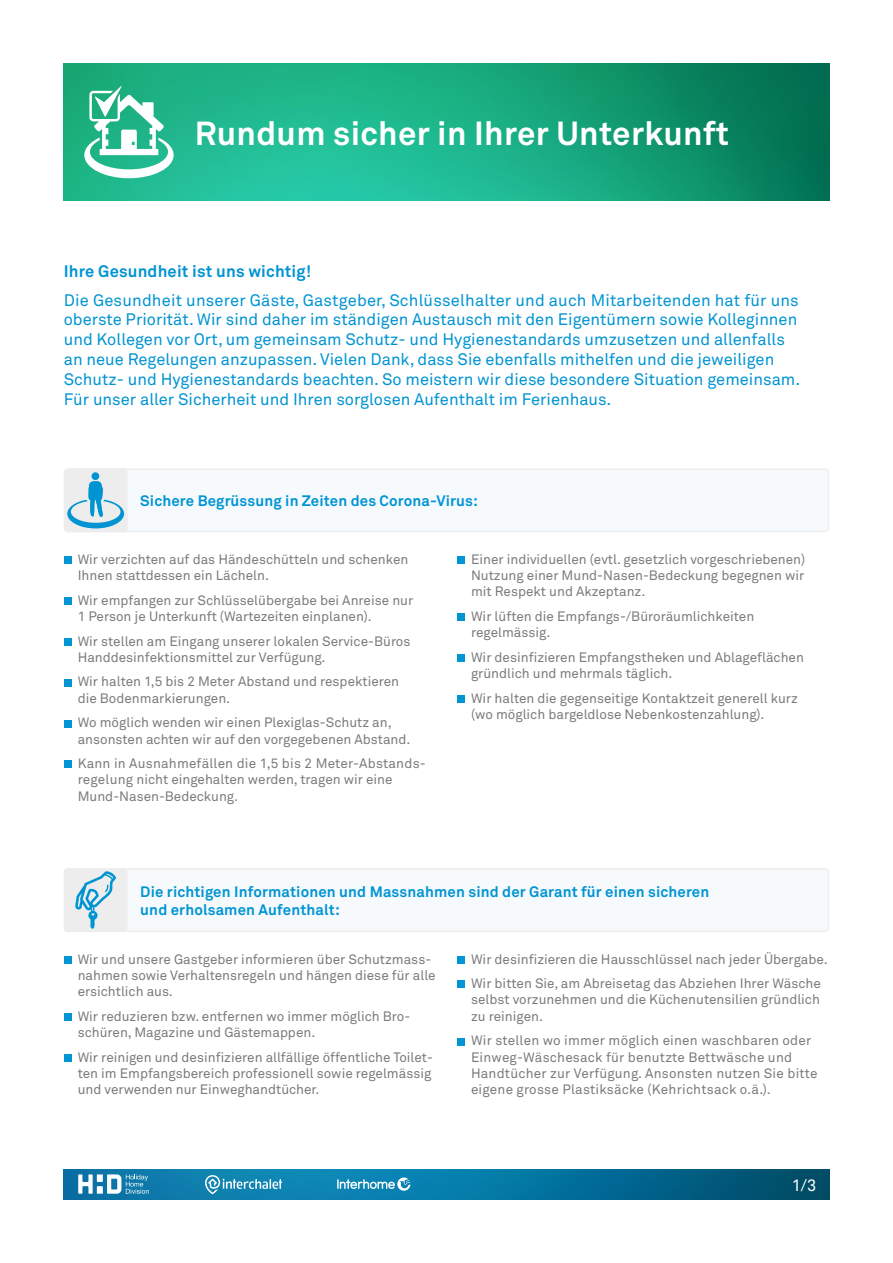
<style>
.page{position:relative;width:893px;height:1263px;background:#fff}
.page>*{position:absolute;margin:0;border:0;box-sizing:border-box;transform-origin:0 0}
.t1{font:700 33px "Akkurat Pro";letter-spacing:.01em;color:#fff}
.t2{font:16.5px/19.8px "Akkurat Pro";color:#0094d3}
.t3{font:700 16.5px "Akkurat Pro";letter-spacing:.01em;color:#0094d3}
.t4{font:16.5px "Akkurat Pro";color:#fff}
.t5{font:700 15px/18px "Akkurat Pro";letter-spacing:.01em;color:#0094d3}
.t6{font:13.5px/16.2px "Akkurat Pro";color:#7c7b7b}
</style>
<div class="page">
<img style="left:64px;top:64px;width:765px;height:137px">
<img style="left:64px;top:1169px;width:765px;height:30px">
<svg style="left:337px;top:1177px;width:73px;height:14px"></svg>
<svg style="left:78px;top:1174px;width:71px;height:20px"></svg>
<svg style="left:205px;top:1175px;width:77px;height:19px"></svg>
<svg style="left:84px;top:86px;width:90px;height:92px"></svg>
<div style="left:65px;top:869px;width:763px;height:62px;background:#f7fafd;border-radius:4px"></div>
<div style="left:64px;top:868px;width:765px;height:64px;border:2px solid #ededed;border-radius:4px"></div>
<div style="left:64px;top:556px;width:7px;height:8px;background:#0094d3"></div>
<div style="left:64px;top:597px;width:7px;height:8px;background:#0094d3"></div>
<div style="left:64px;top:638px;width:7px;height:7px;background:#0094d3"></div>
<div style="left:64px;top:679px;width:7px;height:7px;background:#0094d3"></div>
<div style="left:64px;top:720px;width:7px;height:7px;background:#0094d3"></div>
<div style="left:64px;top:761px;width:7px;height:7px;background:#0094d3"></div>
<div style="left:457px;top:556px;width:8px;height:8px;background:#0094d3"></div>
<div style="left:457px;top:613px;width:8px;height:8px;background:#0094d3"></div>
<div style="left:457px;top:654px;width:8px;height:8px;background:#0094d3"></div>
<div style="left:457px;top:695px;width:8px;height:8px;background:#0094d3"></div>
<div style="left:64px;top:956px;width:7px;height:7px;background:#0094d3"></div>
<div style="left:64px;top:1013px;width:7px;height:8px;background:#0094d3"></div>
<div style="left:64px;top:1054px;width:7px;height:7px;background:#0094d3"></div>
<div style="left:457px;top:956px;width:8px;height:7px;background:#0094d3"></div>
<div style="left:457px;top:980px;width:8px;height:8px;background:#0094d3"></div>
<div style="left:457px;top:1038px;width:8px;height:7px;background:#0094d3"></div>
<div style="left:64px;top:868px;width:64px;height:64px;background:#ededed;border-radius:4px"></div>
<div style="left:65px;top:469px;width:763px;height:62px;background:#f7fafd;border-radius:4px"></div>
<div style="left:64px;top:468px;width:765px;height:64px;border:2px solid #ededed;border-radius:4px"></div>
<div style="left:64px;top:468px;width:64px;height:64px;background:#ededed;border-radius:4px"></div>
<div style="left:92px;top:472px;width:7px;height:8px;background:#0094d3;border-radius:50%"></div>
<svg style="left:67px;top:481px;width:57px;height:47px"></svg>
<svg style="left:75px;top:871px;width:41px;height:58px"></svg>
<h1 class="t1" style="left:195px;top:113px;width:536px">Rundum sicher in Ihrer Unterkunft</h1>
<p class="t3" style="left:64px;top:261px;width:249px">Ihre Gesundheit ist uns wichtig!</p>
<p class="t2" style="left:64px;top:290px;width:738px">Die Gesundheit unserer Gäste, Gastgeber, Schlüsselhalter und auch Mitarbeitenden hat für uns oberste Priorität. Wir sind daher im ständigen Austausch mit den Eigentümern sowie Kolleginnen und Kollegen vor Ort, um gemeinsam Schutz- und Hygienestandards umzusetzen und allenfalls an neue Regelungen anzupassen. Vielen Dank, dass Sie ebenfalls mithelfen und die jeweiligen Schutz- und Hygienestandards beachten. So meistern wir diese besondere Situation gemeinsam.<br>Für unser aller Sicherheit und Ihren sorglosen Aufenthalt im Ferienhaus.</p>
<p class="t5" style="left:140px;top:492px;width:339px">Sichere Begrüssung in Zeiten des Corona-Virus:</p>
<p class="t6" style="left:78px;top:551px;width:332px">Wir verzichten auf das Händeschütteln und schenken<br>Ihnen stattdessen ein Lächeln.</p>
<p class="t6" style="left:78px;top:592px;width:337px">Wir empfangen zur Schlüsselübergabe bei Anreise nur<br>1 Person je Unterkunft (Wartezeiten einplanen).</p>
<p class="t6" style="left:78px;top:633px;width:334px">Wir stellen am Eingang unserer lokalen Service-Büros<br>Handdesinfektionsmittel zur Verfügung.</p>
<p class="t6" style="left:78px;top:674px;width:323px">Wir halten 1,5 bis 2 Meter Abstand und respektieren die Bodenmarkierungen.</p>
<p class="t6" style="left:78px;top:715px;width:334px">Wo möglich wenden wir einen Plexiglas-Schutz an, ansonsten achten wir auf den vorgegebenen Abstand.</p>
<p class="t6" style="left:78px;top:756px;width:350px">Kann in Ausnahmefällen die 1,5 bis 2 Meter-Abstands&shy;regelung nicht eingehalten werden, tragen wir eine<br>Mund-Nasen-Bedeckung.</p>
<p class="t6" style="left:471px;top:551px;width:336px;text-align:justify">Einer individuellen (evtl. gesetzlich vorgeschriebenen)<br>Nutzung einer Mund-Nasen-Bedeckung begegnen wir mit Respekt und Akzeptanz.</p>
<p class="t6" style="left:471px;top:608px;width:285px">Wir lüften die Empfangs-/Büroräumlichkeiten regelmässig.</p>
<p class="t6" style="left:471px;top:649px;width:334px">Wir desinfizieren Empfangstheken und Ablageflächen gründlich und mehrmals täglich.</p>
<p class="t6" style="left:471px;top:690px;width:328px">Wir halten die gegenseitige Kontaktzeit generell kurz (wo möglich bargeldlose Nebenkostenzahlung).</p>
<p class="t5" style="left:140px;top:883px;width:570px">Die richtigen Informationen und Massnahmen sind der Garant für einen sicheren und erholsamen Aufenthalt:</p>
<p class="t6" style="left:78px;top:951px;width:359px">Wir und unsere Gastgeber informieren über Schutzmass&shy;nahmen sowie Verhaltensregeln und hängen diese für alle ersichtlich aus.</p>
<p class="t6" style="left:78px;top:1008px;width:334px">Wir reduzieren bzw. entfernen wo immer möglich Bro&shy;schüren, Magazine und Gästemappen.</p>
<p class="t6" style="left:78px;top:1049px;width:357px;text-align:justify">Wir reinigen und desinfizieren allfällige öffentliche Toilet&shy;ten im Empfangsbereich professionell sowie regelmässig und verwenden nur Einweghandtücher.</p>
<p class="t6" style="left:471px;top:947px;width:358px;line-height:24.8px">Wir desinfizieren die Hausschlüssel nach jeder Übergabe.<br>Wir bitten Sie, am Abreisetag das Abziehen Ihrer Wäsche</p>
<p class="t6" style="left:471px;top:992px;width:350px">selbst vorzunehmen und die Küchenutensilien gründlich zu reinigen.</p>
<p class="t6" style="left:471px;top:1033px;width:348px">Wir stellen wo immer möglich einen waschbaren oder Einweg-Wäschesack für benutzte Bettwäsche und Handtücher zur Verfügung. Ansonsten nutzen Sie bitte eigene grosse Plastiksäcke (Kehrichtsack o.ä.).</p>
<p class="t4" style="left:792px;top:1175px;width:26px">1/3</p>
</div>
